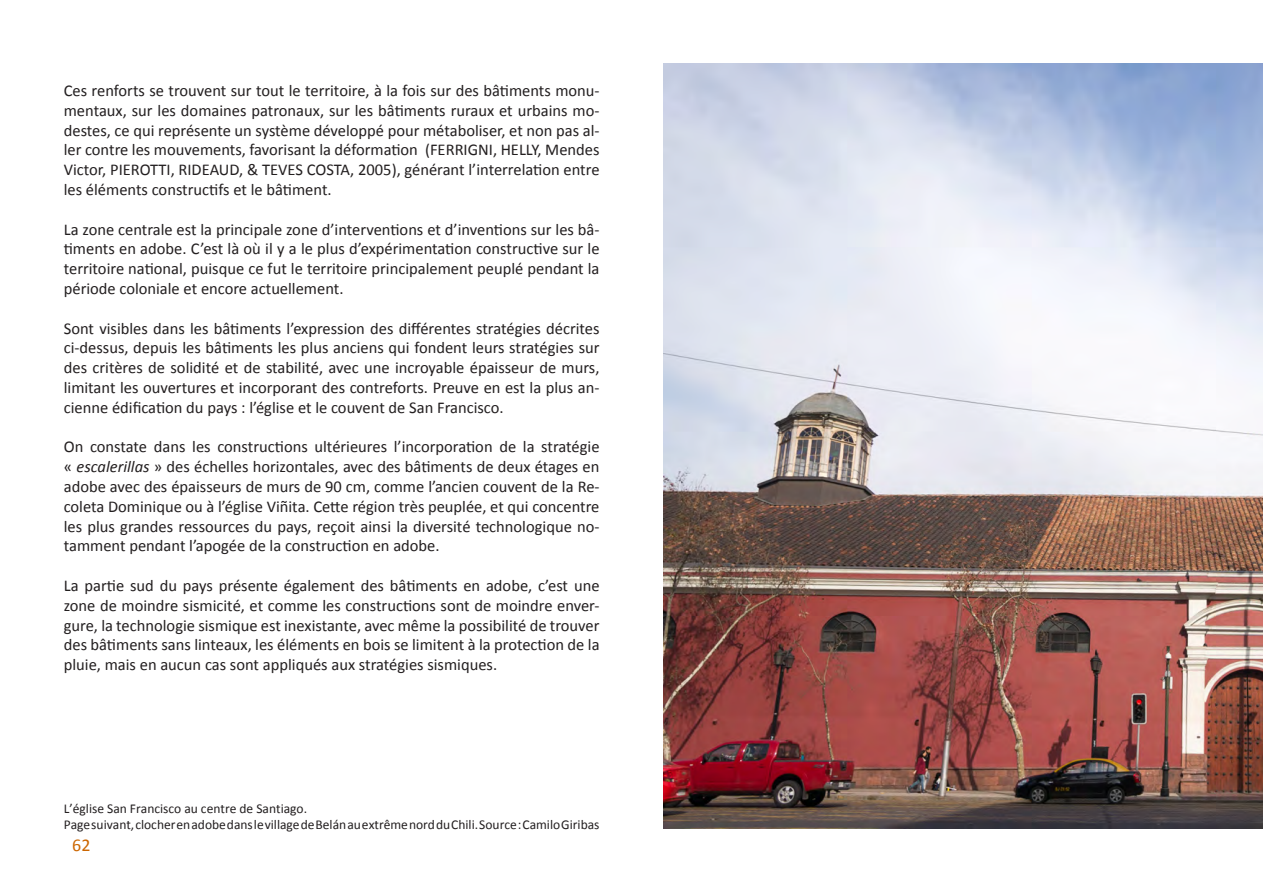
<style>
.page{position:relative;width:1263px;height:893px;background:#fff}
.page>*{position:absolute;margin:0;border:0;box-sizing:border-box;transform-origin:0 0}
.t1{font:18px "Calibri";color:#cc6601}
.t2{font:16.5px/19.8px "Calibri";color:#231f20;text-align:justify}
.cita{font:13.5px "Calibri";color:#231f20}
.s1{font-style:italic}
</style>
<div class="page">
<img style="left:663px;top:64px;width:600px;height:765px">
<p class="t2" style="left:64px;top:81px;width:537px">Ces renforts se trouvent sur tout le territoire, à la fois sur des bâtiments monu&shy;mentaux, sur les domaines patronaux, sur les bâtiments ruraux et urbains mo&shy;destes, ce qui représente un système développé pour métaboliser, et non pas al&shy;ler contre les mouvements, favorisant la déformation (FERRIGNI, HELLY, Mendes Victor, PIEROTTI, RIDEAUD, &amp; TEVES COSTA, 2005), générant l’interrelation entre les éléments constructifs et le bâtiment.</p>
<p class="t2" style="left:64px;top:219px;width:537px">La zone centrale est la principale zone d’interventions et d’inventions sur les bâ&shy;timents en adobe. C’est là où il y a le plus d’expérimentation constructive sur le territoire national, puisque ce fut le territoire principalement peuplé pendant la période coloniale et encore actuellement.</p>
<p class="t2" style="left:64px;top:318px;width:537px">Sont visibles dans les bâtiments l’expression des différentes stratégies décrites ci-dessus, depuis les bâtiments les plus anciens qui fondent leurs stratégies sur des critères de solidité et de stabilité, avec une incroyable épaisseur de murs, limitant les ouvertures et incorporant des contreforts. Preuve en est la plus an&shy;cienne édification du pays : l’église et le couvent de San Francisco.</p>
<p class="t2" style="left:64px;top:437px;width:537px">On constate dans les constructions ultérieures l’incorporation de la stratégie « <span class="s1">escalerillas</span> » des échelles horizontales, avec des bâtiments de deux étages en adobe avec des épaisseurs de murs de 90 cm, comme l’ancien couvent de la Re&shy;coleta Dominique ou à l’église Viñita. Cette région très peuplée, et qui concentre les plus grandes ressources du pays, reçoit ainsi la diversité technologique no&shy;tamment pendant l’apogée de la construction en adobe.</p>
<p class="t2" style="left:64px;top:576px;width:537px">La partie sud du pays présente également des bâtiments en adobe, c’est une zone de moindre sismicité, et comme les constructions sont de moindre enver&shy;gure, la technologie sismique est inexistante, avec même la possibilité de trouver des bâtiments sans linteaux, les éléments en bois se limitent à la protection de la pluie, mais en aucun cas sont appliqués aux stratégies sismiques.</p>
<p class="cita" style="left:64px;top:800px;width:245px">L’église San Francisco au centre de Santiago.</p>
<p class="cita" style="left:64px;top:816px;width:537px">Page suivant, clocher en adobe dans le village de Belán au extrême nord du Chili. Source : Camilo Giribas</p>
<p class="t1" style="left:72px;top:834px;width:20px">62</p>
</div>
